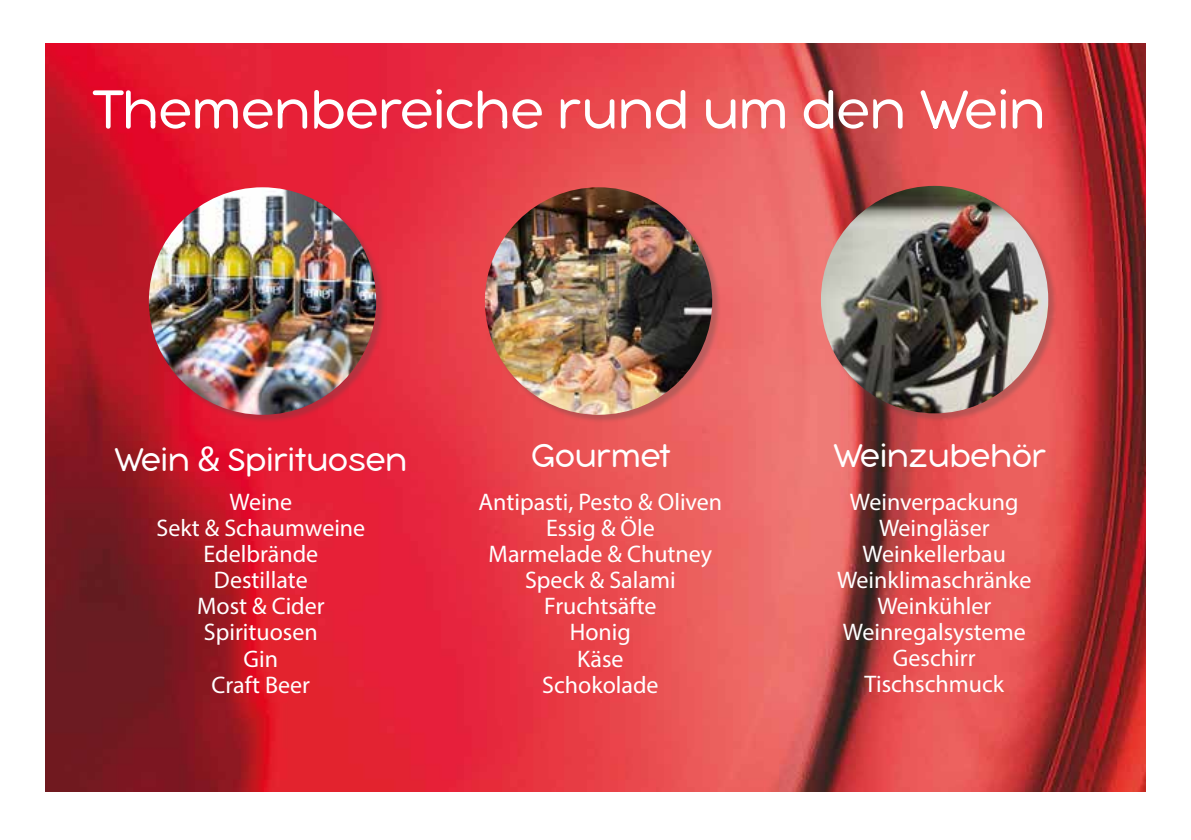
<style>
.page{position:relative;width:1191px;height:840px;background:#fff}
.page>*{position:absolute;margin:0;border:0;box-sizing:border-box;transform-origin:0 0}
.t1{font:300 60px "Bubbleboddy Neue Trial";color:#fff}
.t2{font:300 36px "Bubbleboddy Neue Trial";color:#fff}
.t3{font:24px/26px "Myriad Pro";color:#fff;text-align:center}
.s1{font-family:"Myriad Pro";font-weight:400}
</style>
<div class="page">
<img style="left:45px;top:43px;width:1100px;height:748px">
<div style="left:485px;top:187px;width:236px;height:236px;background:#4a4a49;opacity:.3"></div>
<img style="left:485px;top:187px;width:227px;height:227px;border-radius:114px">
<div style="left:149px;top:187px;width:236px;height:236px;background:#4a4a49;opacity:.3"></div>
<img style="left:149px;top:187px;width:227px;height:227px;border-radius:114px">
<div style="left:821px;top:186px;width:235px;height:235px;background:#4a4a49;opacity:.3"></div>
<img style="left:821px;top:186px;width:227px;height:227px;border-radius:114px">
<h1 class="t1" style="left:92px;top:77px;width:955px">Themenbereiche rund um den Wein</h1>
<h2 class="t2" style="left:114px;top:440px;width:294px">Wein <span class="s1">&amp;</span> Spirituosen</h2>
<p class="t3" style="left:156px;top:488px;width:210px">Weine<br>Sekt &amp; Schaumweine<br>Edelbrände<br>Destillate<br>Most &amp; Cider<br>Spirituosen<br>Gin<br>Craft Beer</p>
<h2 class="t2" style="left:531px;top:436px;width:141px">Gourmet</h2>
<h2 class="t2" style="left:833px;top:436px;width:215px">Weinzubehör</h2>
<p class="t3" style="left:478px;top:488px;width:245px">Antipasti, Pesto &amp; Oliven<br>Essig &amp; Öle<br>Marmelade &amp; Chutney<br>Speck &amp; Salami<br>Fruchtsäfte<br>Honig<br>Käse<br>Schokolade</p>
<p class="t3" style="left:837px;top:488px;width:196px">Weinverpackung<br>Weingläser<br>Weinkellerbau<br>Weinklimaschränke<br>Weinkühler<br>Weinregalsysteme<br>Geschirr<br>Tischschmuck</p>
</div>
